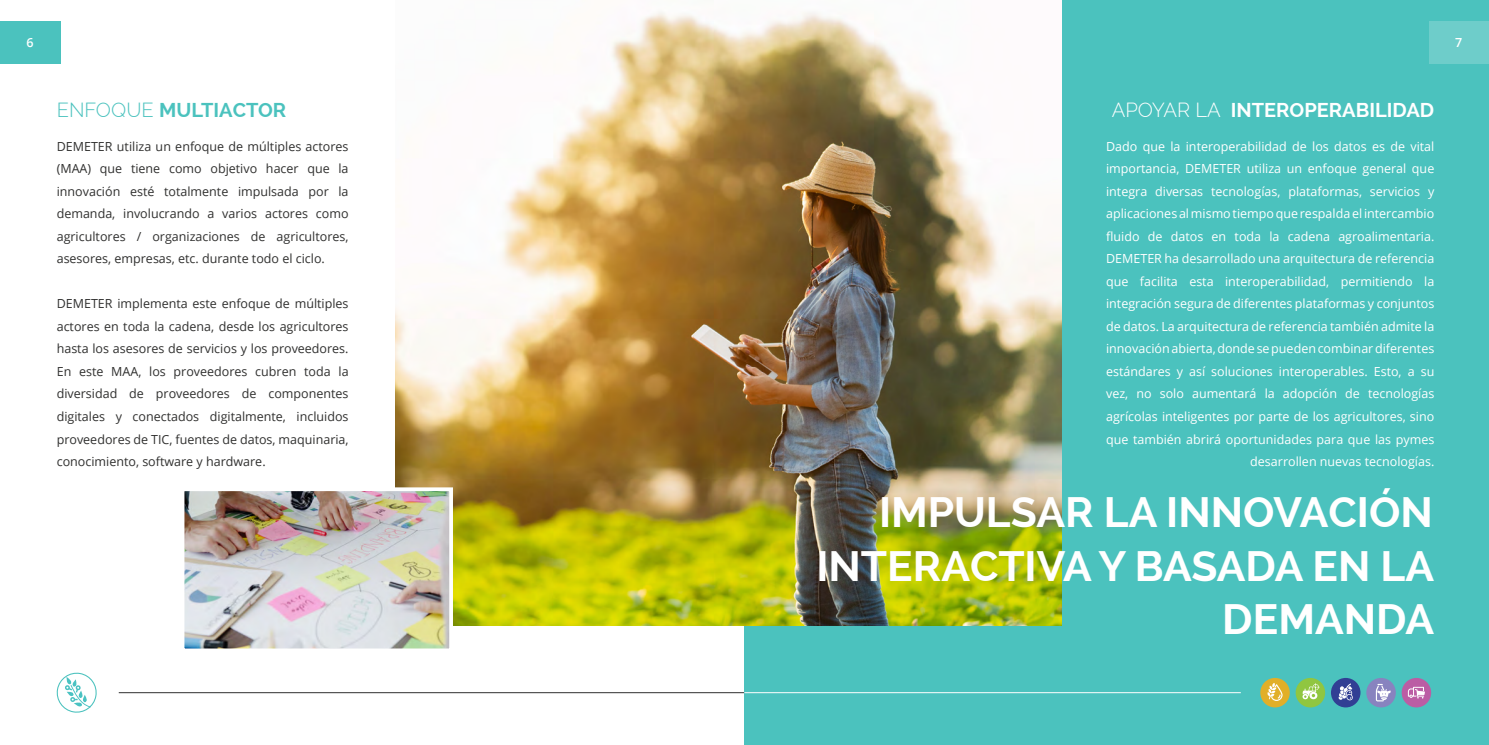
<style>
.page{position:relative;width:1489px;height:745px;background:#fff}
.page>*{position:absolute;margin:0;border:0;box-sizing:border-box;transform-origin:0 0}
.t1{font:700 42.38px/53.4px "Raleway";color:#fff;text-align:right}
.t2{font:700 20px "Raleway";color:#fff}
.t3{font:700 20px "Raleway";color:#4bc2be}
.t4{font:12.5px/22.5px "Open Sans";color:#fff;text-align:right}
.t5{font:12.5px/22.5px "Open Sans";color:#30302f;text-align:justify}
.t6{font:600 12.5px "Open Sans";color:#fff}
.s1{font-weight:300}
</style>
<div class="page">
<div style="left:744px;top:0;width:744px;height:744px;background:#4bc2be"></div>
<img style="left:395px;top:0;width:666px;height:625px">
<img style="left:186px;top:492px;width:262px;height:154px">
<div style="left:181px;top:487px;width:272px;height:164px;border:4px solid #fff"></div>
<svg style="left:56px;top:672px;width:41px;height:41px"></svg>
<hr style="left:119px;top:692px;width:625px;height:1px;background:#30302f">
<div style="left:0;top:21px;width:60px;height:42px;background:#4bc2be"></div>
<div style="left:1260px;top:677px;width:29px;height:30px;background:#e1af28;border-radius:50%"></div>
<svg style="left:1267px;top:683px;width:15px;height:17px"></svg>
<svg style="left:1330px;top:677px;width:30px;height:30px"></svg>
<svg style="left:1338px;top:682px;width:14px;height:18px"></svg>
<div style="left:1401px;top:677px;width:29px;height:30px;background:#bb5da4;border-radius:50%"></div>
<svg style="left:1407px;top:686px;width:17px;height:12px"></svg>
<div style="left:1366px;top:677px;width:29px;height:30px;background:#8883bf;border-radius:50%"></div>
<svg style="left:1375px;top:684px;width:15px;height:17px"></svg>
<div style="left:1295px;top:677px;width:29px;height:30px;background:#90c640;border-radius:50%"></div>
<svg style="left:1302px;top:683px;width:17px;height:16px"></svg>
<hr style="left:744px;top:692px;width:496px;height:1px;background:#fff">
<div style="left:1428px;top:21px;width:60px;height:42px;background:#6ecdca"></div>
<p class="t6" style="left:27px;top:34px;width:9px">6</p>
<h2 class="t3" style="left:57px;top:99px;width:231px"><span class="s1">ENFOQUE</span> MULTIACTOR</h2>
<p class="t5" style="left:57px;top:134px;width:293px">DEMETER utiliza un enfoque de múltiples actores (MAA) que tiene como objetivo hacer que la innovación esté totalmente impulsada por la demanda, involucrando a varios actores como agricultores / organizaciones de agricultores, asesores, empresas, etc. durante todo el ciclo.</p>
<p class="t5" style="left:57px;top:292px;width:293px">DEMETER implementa este enfoque de múltiples actores en toda la cadena, desde los agricultores hasta los asesores de servicios y los proveedores.<br>En este MAA, los proveedores cubren toda la diversidad de proveedores de componentes digitales y conectados digitalmente, incluidos proveedores de TIC, fuentes de datos, maquinaria, conocimiento, software y hardware.</p>
<p class="t6" style="left:1455px;top:34px;width:9px">7</p>
<h2 class="t2" style="left:1111px;top:99px;width:324px"><span class="s1">APOYAR LA</span> INTEROPERABILIDAD</h2>
<p class="t4" style="left:1106px;top:134px;width:330px">Dado que la interoperabilidad de los datos es de vital importancia, DEMETER utiliza un enfoque general que integra diversas tecnologías, plataformas, servicios y aplicaciones al mismo tiempo que respalda el intercambio fluido de datos en toda la cadena agroalimentaria.<br>DEMETER ha desarrollado una arquitectura de referencia que facilita esta interoperabilidad, permitiendo la integración segura de diferentes plataformas y conjuntos de datos. La arquitectura de referencia también admite la innovación abierta, donde se pueden combinar diferentes estándares y así soluciones interoperables. Esto, a su vez, no solo aumentará la adopción de tecnologías agrícolas inteligentes por parte de los agricultores, sino que también abrirá oportunidades para que las pymes desarrollen nuevas tecnologías.</p>
<h1 class="t1" style="left:816px;top:485px;width:619px">IMPULSAR LA INNOVACIÓN<br>INTERACTIVA Y BASADA EN LA<br>DEMANDA</h1>
</div>
